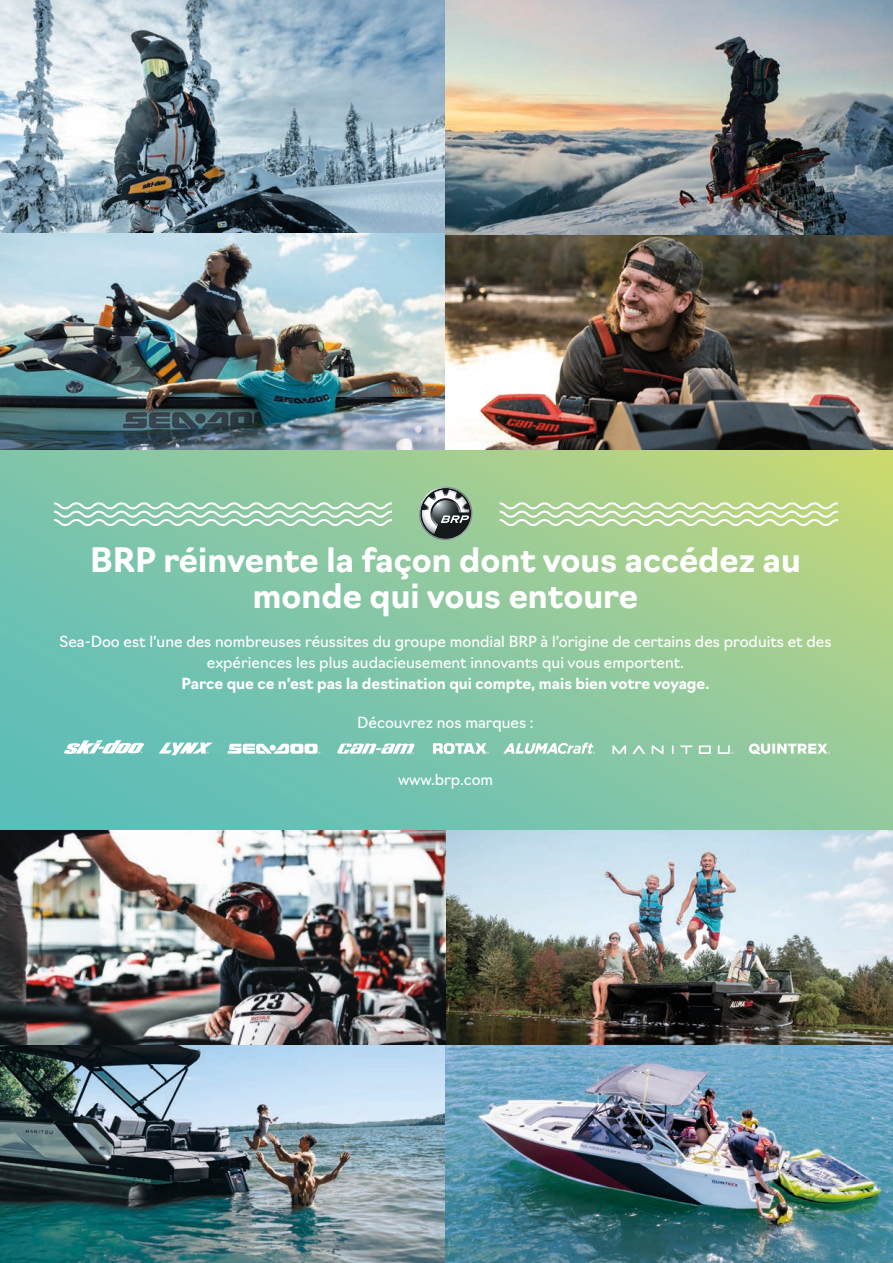
<style>
.page{position:relative;width:893px;height:1263px;background:#fff}
.page>*{position:absolute;margin:0;border:0;box-sizing:border-box;transform-origin:0 0}
.t1{font:700 33px/36px "Navigo";color:#fff;text-align:center}
.t2{font:15px/21px "Navigo";color:#fff;text-align:center}
.t3{font:700 15px "Navigo";color:#fff}
</style>
<div class="page">
<svg style="left:0;top:450px;width:893px;height:380px;background:#89c8a1"></svg>
<img style="left:0;top:830px;width:893px;height:433px">
<img style="left:0;top:0;width:446px;height:234px">
<img style="left:0;top:234px;width:893px;height:216px">
<img style="left:446px;top:0;width:447px;height:234px">
<svg style="left:503px;top:742px;width:92px;height:12px"></svg>
<svg style="left:337px;top:743px;width:77px;height:11px"></svg>
<svg style="left:433px;top:743px;width:56px;height:11px"></svg>
<svg style="left:159px;top:742px;width:54px;height:13px"></svg>
<svg style="left:228px;top:744px;width:92px;height:10px"></svg>
<svg style="left:64px;top:740px;width:80px;height:14px"></svg>
<svg style="left:749px;top:743px;width:81px;height:11px"></svg>
<svg style="left:612px;top:745px;width:14px;height:9px"></svg>
<svg style="left:633px;top:745px;width:12px;height:9px"></svg>
<svg style="left:652px;top:745px;width:11px;height:9px"></svg>
<svg style="left:672px;top:745px;width:2px;height:9px"></svg>
<svg style="left:680px;top:745px;width:12px;height:9px"></svg>
<svg style="left:699px;top:745px;width:12px;height:9px"></svg>
<svg style="left:718px;top:745px;width:15px;height:9px"></svg>
<svg style="left:54px;top:502px;width:338px;height:24px"></svg>
<svg style="left:500px;top:502px;width:337px;height:24px"></svg>
<svg style="left:415px;top:484px;width:61px;height:60px;background:#829885"></svg>
<p class="t1" style="left:90px;top:540px;width:712px">BRP réinvente la façon dont vous accédez au monde qui vous entoure</p>
<p class="t2" style="left:59px;top:630px;width:774px">Sea-Doo est l’une des nombreuses réussites du groupe mondial BRP à l’origine de certains des produits et des expériences les plus audacieusement innovants qui vous emportent.</p>
<p class="t3" style="left:181px;top:672px;width:530px">Parce que ce n’est pas la destination qui compte, mais bien votre voyage.</p>
<p class="t2" style="left:357px;top:711px;width:178px">Découvrez nos marques :</p>
<p class="t2" style="left:398px;top:768px;width:97px">www.brp.com</p>
</div>
